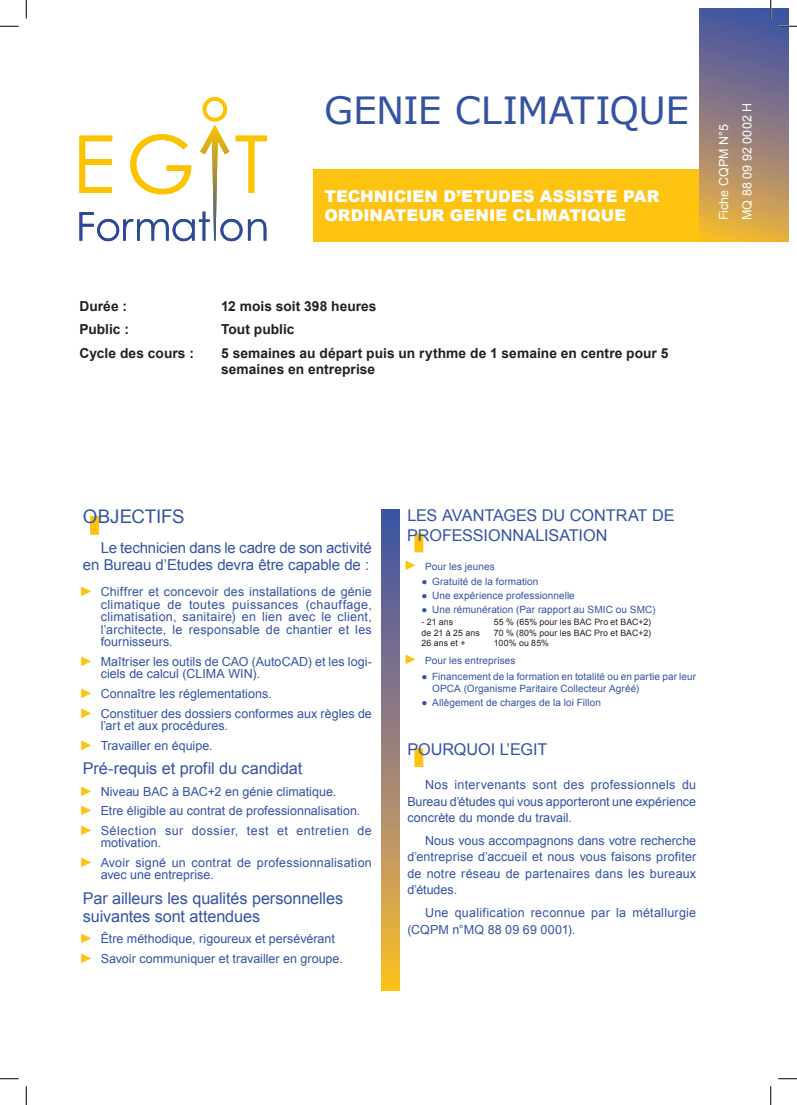
<style>
.page{position:relative;width:797px;height:1105px;background:#fff}
.page>*{position:absolute;margin:0;border:0;box-sizing:border-box;transform-origin:0 0}
.t1{font:37.5px "Verdana";letter-spacing:-.01em;color:#3553a3}
.t2{font:18.75px "Arial";letter-spacing:-.01em;color:#3553a3}
.t3{font:16.25px/17.5px "Arial";letter-spacing:-.01em;color:#3553a3}
.t4{font:900 16.25px/18.8px "Arial";color:#fff}
.t5{font:15px/16.2px "Arial";letter-spacing:-.015em;color:#3553a3;text-align:right}
.t6{font:700 13.75px/16.5px "Arial";letter-spacing:.005em;color:#231f20}
.t7{font:13.75px/19.6px "Arial";color:#fec210}
.t8{font:12.5px/19.6px "Arial";letter-spacing:.005em;color:#3553a3}
.t9{font:12.5px/23.4px "Arial";letter-spacing:.015em;color:#fff}
.t10{font:10px/13.8px "Arial";letter-spacing:.01em;color:#3553a3}
.t11{font:8.75px "Arial";letter-spacing:.01em;color:#231f20}
</style>
<div class="page">
<div style="left:90px;top:516px;width:9px;height:19px;background:#fec210"></div>
<div style="left:414px;top:534px;width:9px;height:18px;background:#fec210"></div>
<div style="left:414px;top:748px;width:9px;height:19px;background:#fec210"></div>
<div style="left:314px;top:169px;width:456px;height:73px;background:#fec210"></div>
<svg style="left:699px;top:9px;width:89px;height:233px"></svg>
<svg style="left:79px;top:97px;width:188px;height:144px"></svg>
<svg style="left:381px;top:509px;width:18px;height:481px"></svg>
<svg style="left:0;top:25px;width:19px;height:2px"></svg>
<svg style="left:778px;top:25px;width:19px;height:2px"></svg>
<svg style="left:0;top:1078px;width:19px;height:1px"></svg>
<svg style="left:778px;top:1078px;width:19px;height:1px"></svg>
<svg style="left:25px;top:0;width:2px;height:19px"></svg>
<svg style="left:25px;top:1086px;width:2px;height:19px"></svg>
<svg style="left:770px;top:0;width:1px;height:19px"></svg>
<svg style="left:770px;top:1086px;width:1px;height:19px"></svg>
<h1 class="t1" style="left:324px;top:87px;width:361px">GENIE CLIMATIQUE</h1>
<h3 class="t4" style="left:324px;top:186px;width:336px">TECHNICIEN D’ETUDES ASSISTE PAR<br>ORDINATEUR GENIE CLIMATIQUE</h3>
<p class="t6" style="left:79px;top:298px;width:49px">Durée :</p>
<p class="t6" style="left:221px;top:298px;width:157px">12 mois soit 398 heures</p>
<p class="t6" style="left:79px;top:322px;width:51px">Public :</p>
<p class="t6" style="left:221px;top:322px;width:75px">Tout public</p>
<p class="t6" style="left:79px;top:345px;width:116px">Cycle des cours :</p>
<p class="t6" style="left:221px;top:345px;width:448px">5 semaines au départ puis un rythme de 1 semaine en centre pour 5 semaines en entreprise</p>
<p class="t9" style="left:712px;top:220px;width:119px;rotate:-90deg">Fiche CQPM N°5<br>MQ 88 09 92 0002 H</p>
<h2 class="t2" style="left:83px;top:504px;width:103px">Objectifs</h2>
<p class="t5" style="left:83px;top:540px;width:290px">Le technicien dans le cadre de son activité en Bureau d’Etudes devra être capable de :</p>
<p class="t8" style="left:101px;top:586px;width:273px;line-height:12.5px;text-align:justify">Chiffrer et concevoir des installations de génie climatique de toutes puissances (chauffage, climatisation, sanitaire) en lien avec le client, l’architecte, le responsable de chantier et les fournisseurs.</p>
<p class="t8" style="left:101px;top:655px;width:273px;line-height:12.5px">Maîtriser les outils de CAO (AutoCAD) et les logi&shy;ciels de calcul (CLI MA WI N).</p>
<p class="t8" style="left:101px;top:684px;width:273px">Connaître les réglementations.<br>Constituer des dossiers conformes aux règles de</p>
<p class="t8" style="left:101px;top:716px;width:129px">l’art et aux procédures.<br>Travailler en équipe.</p>
<h3 class="t3" style="left:83px;top:760px;width:221px">Pré-requis et profil du candidat</h3>
<p class="t8" style="left:101px;top:782px;width:272px">Niveau BAC à BAC+2 en génie climatique.<br>Etre éligible au contrat de professionnalisation.<br>Sélection sur dossier, test et entretien de</p>
<p class="t8" style="left:101px;top:833px;width:272px">motivation.<br>Avoir signé un contrat de professionnalisation</p>
<p class="t8" style="left:101px;top:865px;width:115px">avec une entreprise.</p>
<h3 class="t3" style="left:83px;top:890px;width:262px">Par ailleurs les qualités personnelles suivantes sont attendues</h3>
<p class="t8" style="left:101px;top:929px;width:244px">Être méthodique, rigoureux et persévérant<br>Savoir communiquer et travailler en groupe.</p>
<p class="t7" style="left:79px;top:582px;width:15px">►</p>
<p class="t7" style="left:79px;top:651px;width:15px">►</p>
<p class="t7" style="left:79px;top:683px;width:15px">► ►</p>
<p class="t7" style="left:79px;top:735px;width:15px">►</p>
<p class="t7" style="left:79px;top:781px;width:15px;text-align:justify">► ► ►</p>
<p class="t7" style="left:79px;top:852px;width:15px">►</p>
<p class="t7" style="left:79px;top:928px;width:15px">► ►</p>
<h3 class="t3" style="left:407px;top:506px;width:269px;line-height:19.5px">Les avantages du contrat de professionnal</h3>
<h3 class="t3" style="left:544px;top:526px;width:51px">isation</h3>
<p class="t7" style="left:404px;top:555px;width:15px">►</p>
<p class="t10" style="left:432px;top:558px;width:108px;line-height:15.5px;text-indent:-7px">Pour les jeunes<br>Gratuité de la formation</p>
<p class="t10" style="left:432px;top:589px;width:225px">U ne expérience professionnelle<br>U ne rémunération (Par rapport au SMIC ou SMC)</p>
<p class="t11" style="left:421px;top:616px;width:33px">- 21 ans</p>
<p class="t11" style="left:494px;top:616px;width:159px">55 % (65% pour les BAC Pro et BAC+2)</p>
<p class="t11" style="left:421px;top:627px;width:60px">de 21 à 25 ans</p>
<p class="t11" style="left:494px;top:627px;width:159px">70 % (80% pour les BAC Pro et BAC+2)</p>
<p class="t11" style="left:421px;top:637px;width:45px">26 ans et +</p>
<p class="t11" style="left:494px;top:637px;width:57px">100% ou 85%</p>
<p class="t10" style="left:432px;top:653px;width:266px;line-height:15.5px;text-indent:-7px">Pour les entreprises<br>Financement de la formation en totalité ou en partie par leur</p>
<p class="t10" style="left:432px;top:682px;width:208px">OPCA (Organisme Paritaire Collecteur Agréé)<br>Allègement de charges de la loi Fillon</p>
<h3 class="t3" style="left:407px;top:741px;width:113px">Pourquoi l’EGIT</h3>
<p class="t8" style="left:407px;top:777px;width:290px;line-height:16.2px;text-align:justify;text-indent:18px">Nos intervenants sont des professionnels du Bureau d’études qui vous apporteront une expérience concrète du monde du travail.</p>
<p class="t8" style="left:407px;top:833px;width:290px;line-height:16.2px;text-align:justify;text-indent:18px">Nous vous accompagnons dans votre recherche d’entreprise d’accueil et nous vous faisons profiter de notre réseau de partenaires dans les bureaux d’études.</p>
<p class="t8" style="left:407px;top:905px;width:290px;line-height:16.2px;text-indent:18px">U ne qualification reconnue par la métallurgie (CQPM n°MQ 88 09 69 0001).</p>
<p class="t10" style="left:421px;top:575px;width:8px;text-align:justify">● ● ●</p>
<p class="t7" style="left:404px;top:650px;width:15px">►</p>
<p class="t10" style="left:421px;top:670px;width:8px">●</p>
<p class="t10" style="left:421px;top:695px;width:8px">●</p>
</div>
